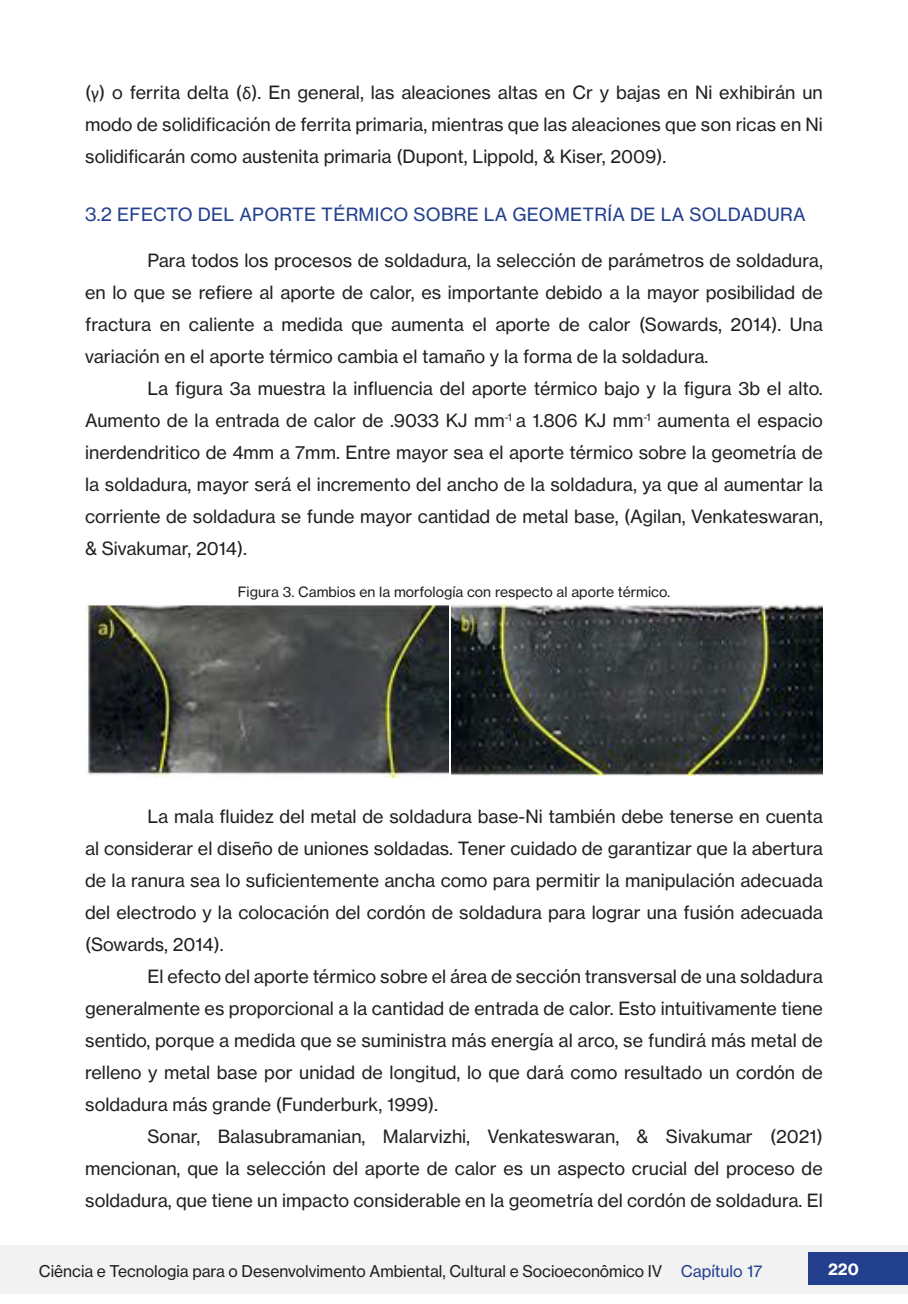
<style>
.page{position:relative;width:908px;height:1304px;background:#fff}
.page>*{position:absolute;margin:0;border:0;box-sizing:border-box;transform-origin:0 0}
.CORPO_DO_TEXTO_ATUAL{font:18px/32px "N Haas Grotesk TX Pro 55 Rg";color:#231f20;text-align:justify}
.SUBTITULOS_2_N{font:18px "N Haas Grotesk TX Pro 55 Rg";letter-spacing:.015em;color:#23408f}
.t1{font:16px "N Haas Grotesk TX Pro 55 Rg";color:#231f20}
.t2{font:16px "N Haas Grotesk TX Pro 75 Bd";color:#fff}
.LEGENDAS_DE_TABELAS_E_IMAGENS{font:14px "N Haas Grotesk TX Pro 55 Rg";color:#231f20}
.s1{font-family:"Calibri"}
.s2{color:#23408f}
</style>
<div class="page">
<div style="left:0;top:1245px;width:907px;height:49px;background:#f2f2f2"></div>
<div style="left:808px;top:1252px;width:99px;height:33px;background:#23408f"></div>
<img style="left:85px;top:605px;width:363px;height:173px">
<img style="left:451px;top:604px;width:371px;height:171px">
<p class="CORPO_DO_TEXTO_ATUAL" style="left:85px;top:77px;width:739px">(<span class="s1">γ</span>) o ferrita delta (<span class="s1">δ</span>). En general, las aleaciones altas en Cr y bajas en Ni exhibirán un modo de solidificación de ferrita primaria, mientras que las aleaciones que son ricas en Ni solidificarán como austenita primaria (Dupont, Lippold, &amp; Kiser, 2009).</p>
<p class="SUBTITULOS_2_N" style="left:85px;top:203px;width:721px">3.2 EFECTO DEL APORTE TÉRMICO SOBRE LA GEOMETRÍA DE LA SOLDADURA</p>
<p class="CORPO_DO_TEXTO_ATUAL" style="left:85px;top:244px;width:739px;text-indent:62px">Para todos los procesos de soldadura, la selección de parámetros de soldadura, en lo que se refiere al aporte de calor, es importante debido a la mayor posibilidad de fractura en caliente a medida que aumenta el aporte de calor (Sowards, 2014). Una variación en el aporte térmico cambia el tamaño y la forma de la soldadura.</p>
<p class="CORPO_DO_TEXTO_ATUAL" style="left:85px;top:372px;width:739px;text-indent:62px">La figura 3a muestra la influencia del aporte térmico bajo y la figura 3b el alto.<br>Aumento de la entrada de calor de .9033 KJ mm<sup>-1</sup> a 1.806 KJ mm<sup>-1</sup> aumenta el espacio inerdendritico de 4mm a 7mm. Entre mayor sea el aporte térmico sobre la geometría de la soldadura, mayor será el incremento del ancho de la soldadura, ya que al aumentar la corriente de soldadura se funde mayor cantidad de metal base, (Agilan, Venkateswaran, &amp; Sivakumar, 2014).</p>
<p class="LEGENDAS_DE_TABELAS_E_IMAGENS" style="left:238px;top:584px;width:433px">Figura 3. Cambios en la morfología con respecto al aporte térmico.</p>
<p class="CORPO_DO_TEXTO_ATUAL" style="left:85px;top:800px;width:739px;text-indent:62px">La mala fluidez del metal de soldadura base-Ni también debe tenerse en cuenta al considerar el diseño de uniones soldadas. Tener cuidado de garantizar que la abertura de la ranura sea lo suficientemente ancha como para permitir la manipulación adecuada del electrodo y la colocación del cordón de soldadura para lograr una fusión adecuada (Sowards, 2014).</p>
<p class="CORPO_DO_TEXTO_ATUAL" style="left:85px;top:960px;width:739px;text-indent:62px">El efecto del aporte térmico sobre el área de sección transversal de una soldadura generalmente es proporcional a la cantidad de entrada de calor. Esto intuitivamente tiene sentido, porque a medida que se suministra más energía al arco, se fundirá más metal de relleno y metal base por unidad de longitud, lo que dará como resultado un cordón de soldadura más grande (Funderburk, 1999).</p>
<p class="CORPO_DO_TEXTO_ATUAL" style="left:85px;top:1120px;width:739px;text-indent:62px">Sonar, Balasubramanian, Malarvizhi, Venkateswaran, &amp; Sivakumar (2021) mencionan, que la selección del aporte de calor es un aspecto crucial del proceso de soldadura, que tiene un impacto considerable en la geometría del cordón de soldadura. El</p>
<p class="t1" style="left:39px;top:1261px;width:724px">Ciência e Tecnologia para o Desenvolvimento Ambiental, Cultural e Socioeconômico IV <span class="s2">Capítulo 17</span></p>
<p class="t2" style="left:827px;top:1259px;width:32px">220</p>
</div>
